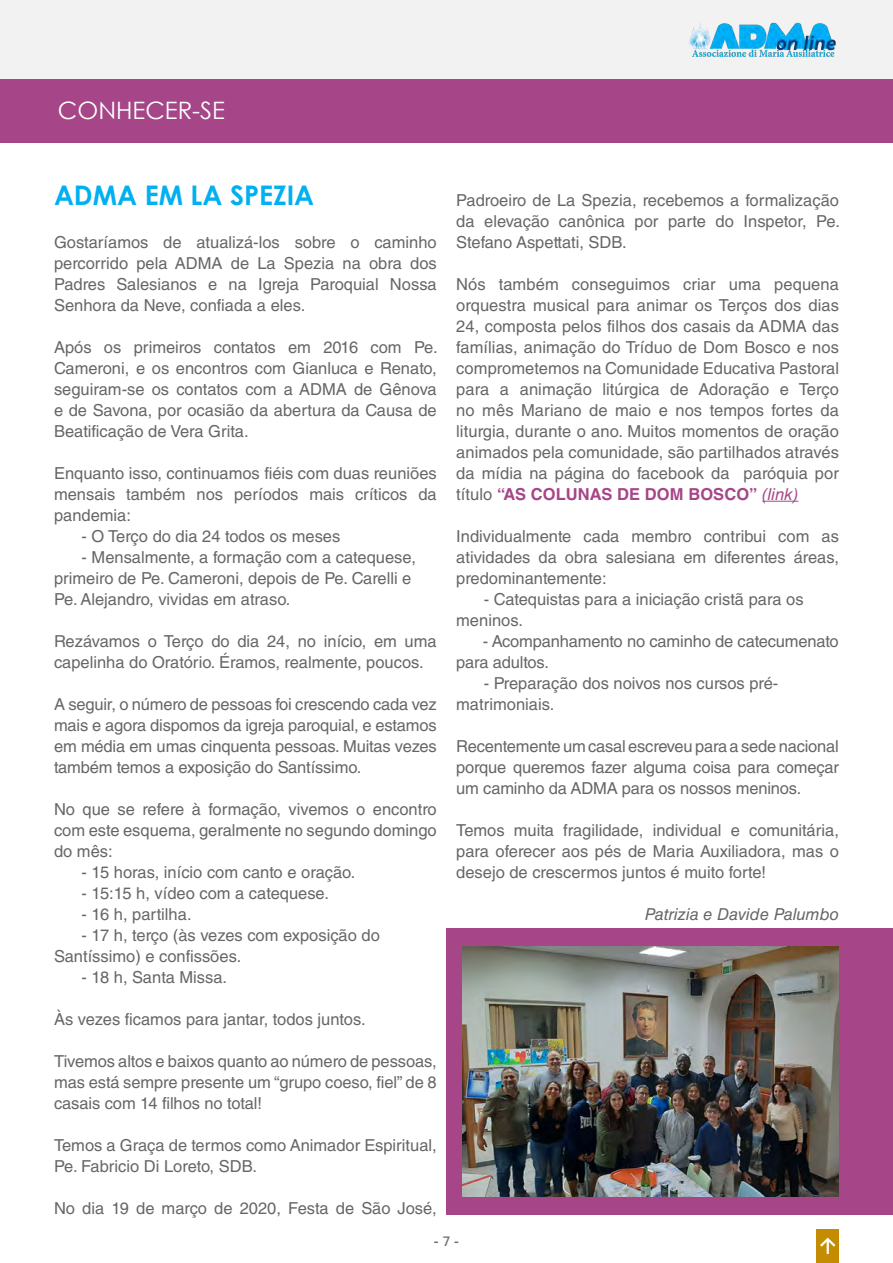
<style>
.page{position:relative;width:893px;height:1263px;background:#fff}
.page>*{position:absolute;margin:0;border:0;box-sizing:border-box;transform-origin:0 0}
.t1{font:700 27px "Century Gothic";color:#00b0f0}
.t2{font:24px "Century Gothic";color:#fff}
.t3{font:16.5px/21px "Helvetica LT Std";color:#666;text-align:justify}
.t4{font:italic 16.5px "Helvetica LT Std";color:#666}
.t5{font:700 13.5px "Segoe UI";color:#6d6e70}
.s1{font-weight:700;color:#a64587}
.s2{font-style:italic;color:#a64587}
.s3{font-weight:600}
</style>
<div class="page">
<div style="left:0;top:0;width:893px;height:80px;background:#f2f2f2"></div>
<img style="left:689px;top:22px;width:147px;height:35px">
<div style="left:816px;top:1229px;width:23px;height:34px;background:#c48c00"></div>
<svg style="left:820px;top:1237px;width:16px;height:17px"></svg>
<div style="left:0;top:80px;width:893px;height:62px;background:#a64587"></div>
<div style="left:446px;top:928px;width:447px;height:287px;background:#a64587"></div>
<hr style="left:762px;top:501px;width:36px;height:1px;background:#a64587">
<img style="left:462px;top:947px;width:377px;height:249px">
<p class="t2" style="left:58px;top:95px;width:169px">CONHECER-SE</p>
<p class="t1" style="left:54px;top:178px;width:262px">ADMA EM LA SPEZIA</p>
<p class="t3" style="left:456px;top:189px;width:385px">Padroeiro de La Spezia, recebemos a formalização da elevação canônica por parte do Inspetor, Pe.<br>Stefano Aspettati, SDB.</p>
<p class="t3" style="left:456px;top:273px;width:384px">Nós também conseguimos criar uma pequena orquestra musical para animar os Terços dos dias 24, composta pelos filhos dos casais da ADMA das famílias, animação do Tríduo de Dom Bosco e nos comprometemos na Comunidade Educativa Pastoral para a animação litúrgica de Adoração e Terço no mês Mariano de maio e nos tempos fortes da liturgia, durante o ano. Muitos momentos de oração animados pela comunidade, são partilhados através da mídia na página do facebook da paróquia por título <span class="s1">“AS COLUNAS DE DOM BOSCO”</span> <span class="s2">(link)</span></p>
<p class="t3" style="left:456px;top:525px;width:384px">Individualmente cada membro contribui com as atividades da obra salesiana em diferentes áreas, predominantemente:</p>
<p class="t3" style="left:456px;top:588px;width:349px;text-indent:28px">- Catequistas para a iniciação cristã para os meninos.</p>
<p class="t3" style="left:456px;top:630px;width:384px;text-indent:27px">- Acompanhamento no caminho de catecumenato para adultos.</p>
<p class="t3" style="left:456px;top:672px;width:324px;text-indent:28px">- Preparação dos noivos nos cursos pré&shy;matrimoniais.</p>
<p class="t3" style="left:456px;top:735px;width:384px">Recentemente um casal escreveu para a sede nacional porque queremos fazer alguma coisa para começar um caminho da ADMA para os nossos meninos.</p>
<p class="t3" style="left:456px;top:819px;width:384px">Temos muita fragilidade, individual e comunitária, para oferecer aos pés de Maria Auxiliadora, mas o desejo de crescermos juntos é muito forte!</p>
<p class="t4" style="left:645px;top:904px;width:196px">Patrizia e Davide Palumbo</p>
<p class="t3" style="left:54px;top:231px;width:384px">Gostaríamos de atualizá-los sobre o caminho percorrido pela ADMA de La Spezia na obra dos Padres Salesianos e na Igreja Paroquial Nossa Senhora da Neve, confiada a eles.</p>
<p class="t3" style="left:54px;top:336px;width:385px">Após os primeiros contatos em 2016 com Pe.<br>Cameroni, e os encontros com Gianluca e Renato, seguiram-se os contatos com a ADMA de Gênova e de Savona, por ocasião da abertura da Causa de Beatificação de Vera Grita.</p>
<p class="t3" style="left:54px;top:462px;width:384px">Enquanto isso, continuamos fiéis com duas reuniões mensais também nos períodos mais críticos da pandemia:</p>
<p class="t3" style="left:82px;top:525px;width:260px">- O Terço do dia 24 todos os meses</p>
<p class="t3" style="left:54px;top:546px;width:363px;text-align:left;text-indent:28px">- Mensalmente, a formação com a catequese, primeiro de Pe. Cameroni, depois de Pe. Carelli e<br>Pe. Alejandro, vividas em atraso.</p>
<p class="t3" style="left:54px;top:630px;width:384px">Rezávamos o Terço do dia 24, no início, em uma capelinha do Oratório. Éramos, realmente, poucos.</p>
<p class="t3" style="left:54px;top:693px;width:384px">A seguir, o número de pessoas foi crescendo cada vez mais e agora dispomos da igreja paroquial, e estamos em média em umas cinquenta pessoas. Muitas vezes também temos a exposição do Santíssimo.</p>
<p class="t3" style="left:54px;top:798px;width:384px">No que se refere à formação, vivemos o encontro com este esquema, geralmente no segundo domingo do mês:</p>
<p class="t3" style="left:82px;top:861px;width:275px">- 15 horas, início com canto e oração.</p>
<p class="t3" style="left:82px;top:882px;width:249px">- 15:15 h, vídeo com a catequese.</p>
<p class="t3" style="left:82px;top:903px;width:112px">- 16 h, partilha.</p>
<p class="t3" style="left:54px;top:924px;width:327px;text-indent:28px">- 17 h, terço (às vezes com exposição do<br>Santíssimo) e confissões.</p>
<p class="t3" style="left:82px;top:966px;width:147px">- 18 h, Santa Missa.</p>
<p class="t3" style="left:54px;top:1008px;width:313px">Às vezes ficamos para jantar, todos juntos.</p>
<p class="t3" style="left:54px;top:1050px;width:384px">Tivemos altos e baixos quanto ao número de pessoas, mas está sempre presente um “grupo coeso, fiel” de 8 casais com 14 filhos no total!</p>
<p class="t3" style="left:54px;top:1134px;width:384px">Temos a Graça de termos como Animador Espiritual,<br>Pe. Fabricio Di Loreto, SDB.</p>
<p class="t3" style="left:54px;top:1197px;width:384px">No dia 19 de março de 2020, Festa de São José,</p>
<p class="t5" style="left:434px;top:1229px;width:27px">- <span class="s3">7</span> -</p>
</div>
